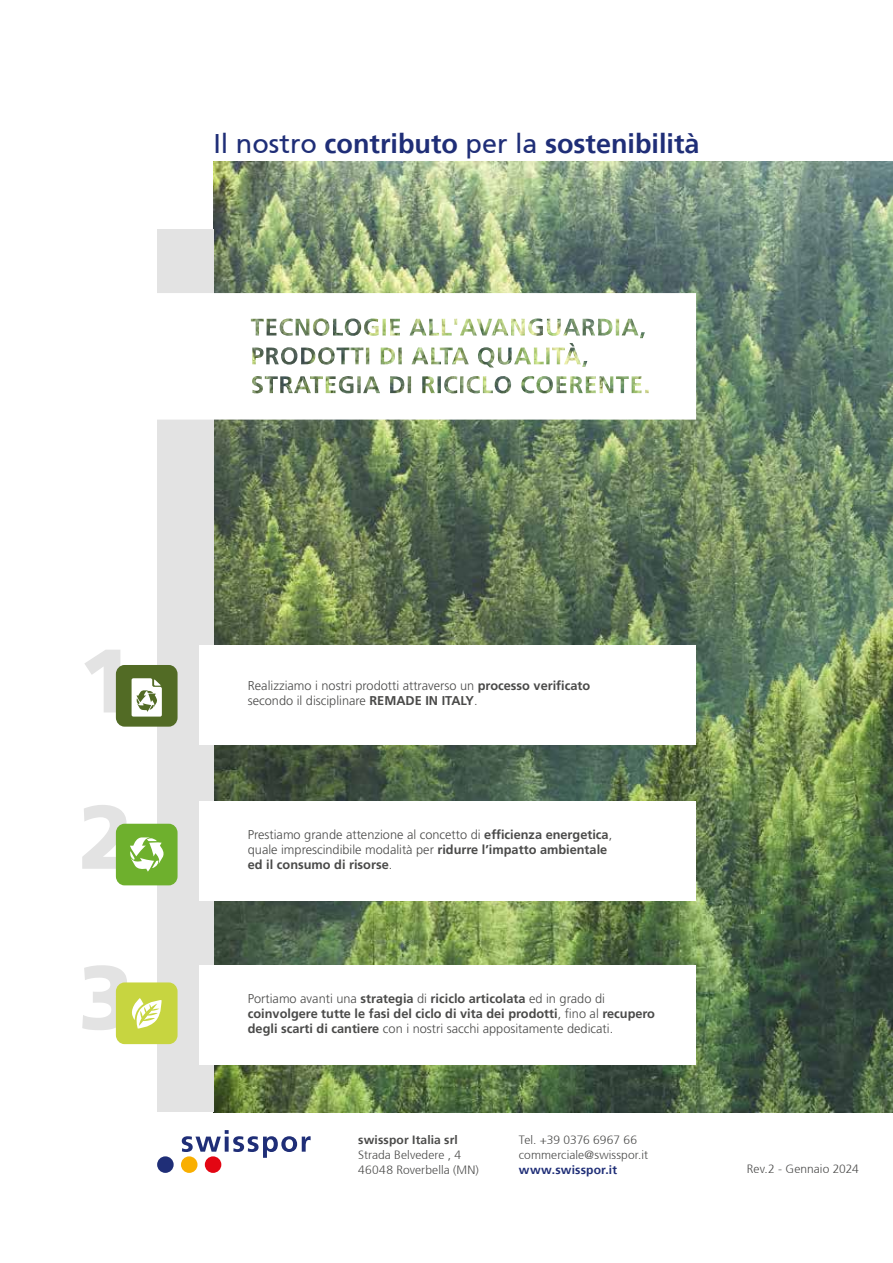
<style>
.page{position:relative;width:893px;height:1263px;background:#fff}
.page>*{position:absolute;margin:0;border:0;box-sizing:border-box;transform-origin:0 0}
.t1{font:900 90px/160.4px "Frutiger 75";color:#e3e3e3}
.t2{font:700 27px "Frutiger 65";color:#1f2e77}
.t3{font:300 12.75px/15px "Frutiger LT Std";color:#4a4a49}
.t4{font:700 12.75px/15px "Frutiger LT Std";color:#4a4a49}
.t5{font:300 12px/15px "Frutiger 45";letter-spacing:.005em;color:#4a4a49}
.t6{font:700 12px "Frutiger 65";letter-spacing:.01em;color:#4a4a49}
.t7{font:700 12px "Frutiger 65";letter-spacing:.015em;color:#1f2e77}
.s1{font-family:"Frutiger 55 Roman";font-weight:400}
.s2{font-weight:700}
.s3{font-weight:300}
</style>
<div class="page">
<img style="left:214px;top:162px;width:679px;height:950px">
<div style="left:157px;top:230px;width:57px;height:882px;background:#e3e3e3"></div>
<div style="left:116px;top:665px;width:62px;height:62px;background:#526b25;border-radius:9px"></div>
<svg style="left:157px;top:293px;width:539px;height:127px"></svg>
<div style="left:200px;top:646px;width:496px;height:99px;background:#fff"></div>
<div style="left:200px;top:965px;width:496px;height:99px;background:#fff"></div>
<div style="left:200px;top:801px;width:496px;height:99px;background:#fff"></div>
<div style="left:116px;top:824px;width:62px;height:61px;background:#6eb02d;border-radius:9px"></div>
<div style="left:116px;top:982px;width:62px;height:62px;background:#c7d540;border-radius:9px"></div>
<svg style="left:131px;top:998px;width:31px;height:30px"></svg>
<svg style="left:130px;top:837px;width:34px;height:35px"></svg>
<svg style="left:132px;top:678px;width:30px;height:38px"></svg>
<svg style="left:182px;top:1130px;width:129px;height:28px"></svg>
<div style="left:157px;top:1156px;width:17px;height:17px;background:#1f2e77;border-radius:50%"></div>
<div style="left:181px;top:1156px;width:16px;height:17px;background:#f9af00;border-radius:50%"></div>
<div style="left:205px;top:1156px;width:16px;height:17px;background:#e30613;border-radius:50%"></div>
<h2 class="t2" style="left:213px;top:128px;width:488px"><span class="s1">Il nostro</span> contributo <span class="s1">per la</span> sostenibilità</h2>
<h1 class="t1" style="left:78px;top:601px;width:57px">1</h1>
<h1 class="t1" style="left:78px;top:757px;width:57px">2<br>3</h1>
<p class="t3" style="left:248px;top:679px;width:344px">Realizziamo i nostri prodotti attraverso un <span class="s2">processo verificato </span>secondo il disciplinare <span class="s2">REMADE IN ITALY</span>.</p>
<p class="t3" style="left:248px;top:827px;width:366px">Prestiamo grande attenzione al concetto di <span class="s2">efficienza energetica</span>, quale imprescindibile modalità per <span class="s2">ridurre l’impatto ambientale ed il consumo di risorse</span>.</p>
<p class="t4" style="left:248px;top:991px;width:409px"><span class="s3">Portiamo avanti una</span> strategia <span class="s3">di</span> riciclo articolata <span class="s3">ed in grado di </span>coinvolgere tutte le fasi del ciclo di vita dei prodotti<span class="s3">, fino al</span> recupero degli scarti di cantiere <span class="s3">con i nostri sacchi appositamente dedicati.</span></p>
<p class="t6" style="left:358px;top:1133px;width:101px">swisspor Italia srl</p>
<p class="t5" style="left:358px;top:1147px;width:122px">Strada Belvedere , 4<br>46048 Roverbella (MN)</p>
<p class="t5" style="left:519px;top:1132px;width:131px">Tel. +39 0376 6967 66 commerciale@swisspor.it</p>
<p class="t7" style="left:519px;top:1163px;width:100px">www.swisspor.it</p>
<p class="t5" style="left:747px;top:1161px;width:114px">Rev.2 - Gennaio 2024</p>
</div>
